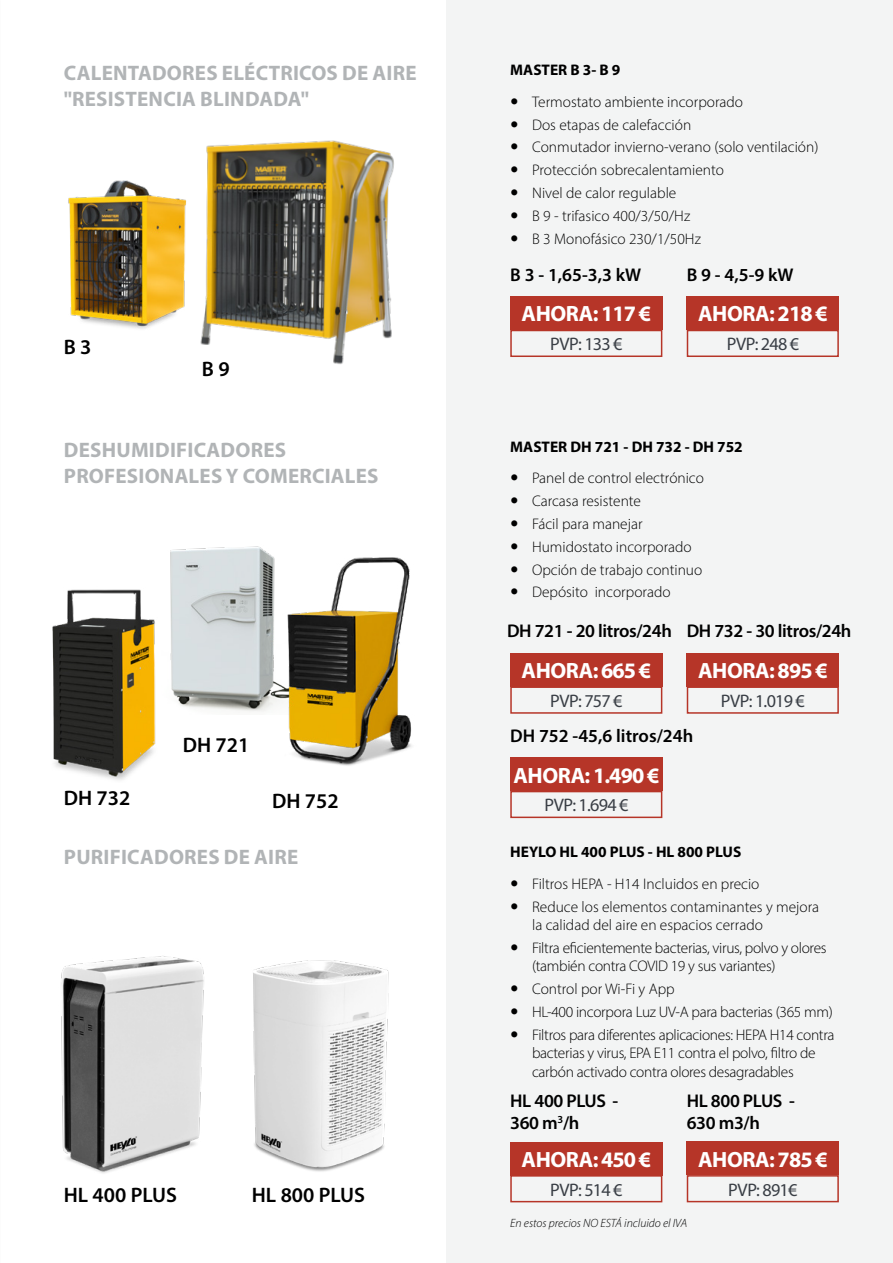
<style>
.page{position:relative;width:893px;height:1263px;background:#fff}
.page>*{position:absolute;margin:0;border:0;box-sizing:border-box;transform-origin:0 0}
.t1{font:700 22.2px "Myriad Pro";letter-spacing:-.02em;color:#fff}
.t2{font:700 21px/25.5px "Myriad Pro";letter-spacing:.01em;color:#b1b4b6}
.t3{font:600 21px "Myriad Pro";color:#000}
.t4{font:600 18.45px/22.2px "Myriad Pro";letter-spacing:-.02em;color:#000}
.t5{font:600 18.45px "Myriad Pro";color:#000}
.t6{font:18.15px "Myriad Pro";letter-spacing:-.03em;color:#393e45}
.t7{font:300 15.3px/22.8px "Myriad Pro";color:#000}
.t8{font:300 15.3px/22.8px "Myriad Pro";letter-spacing:-.02em;color:#000}
.t9{font:700 15.3px "Myriad Pro";color:#000}
.t10{font:italic 300 12px "Myriad Pro";color:#000}
</style>
<div class="page">
<img style="left:170px;top:546px;width:104px;height:165px">
<img style="left:52px;top:580px;width:168px;height:200px">
<div style="left:446px;top:0;width:447px;height:1263px;background:#f3f4f4"></div>
<div style="left:510px;top:330px;width:152px;height:27px;border:2px solid #b63528"></div>
<div style="left:510px;top:296px;width:152px;height:34px;background:#b63528"></div>
<div style="left:510px;top:686px;width:152px;height:28px;border:2px solid #b63528"></div>
<div style="left:510px;top:653px;width:152px;height:33px;background:#b63528"></div>
<div style="left:510px;top:791px;width:152px;height:27px;border:2px solid #b63528"></div>
<div style="left:510px;top:757px;width:152px;height:34px;background:#b63528"></div>
<div style="left:687px;top:330px;width:152px;height:27px;border:2px solid #b63528"></div>
<div style="left:687px;top:296px;width:152px;height:34px;background:#b63528"></div>
<div style="left:687px;top:686px;width:152px;height:28px;border:2px solid #b63528"></div>
<div style="left:687px;top:653px;width:152px;height:33px;background:#b63528"></div>
<div style="left:510px;top:1175px;width:152px;height:27px;border:2px solid #b63528"></div>
<div style="left:510px;top:1142px;width:152px;height:33px;background:#b63528"></div>
<div style="left:687px;top:1175px;width:152px;height:27px;border:2px solid #b63528"></div>
<div style="left:687px;top:1142px;width:152px;height:33px;background:#b63528"></div>
<img style="left:68px;top:180px;width:118px;height:149px">
<img style="left:186px;top:140px;width:208px;height:225px">
<img style="left:247px;top:558px;width:165px;height:208px">
<img style="left:61px;top:956px;width:143px;height:217px">
<img style="left:253px;top:960px;width:136px;height:212px">
<h2 class="t2" style="left:64px;top:60px;width:354px">CALENTADORES ELÉCTRICOS DE AIRE "RESISTENCIA BLINDADA"</h2>
<h2 class="t3" style="left:64px;top:334px;width:29px">B 3</h2>
<h2 class="t3" style="left:202px;top:355px;width:29px">B 9</h2>
<h2 class="t2" style="left:64px;top:437px;width:316px">DESHUMIDIFICADORES<br>PROFESIONALES Y COMERCIALES</h2>
<h2 class="t3" style="left:64px;top:784px;width:68px">DH 732</h2>
<h2 class="t3" style="left:183px;top:732px;width:68px">DH 721</h2>
<h2 class="t3" style="left:272px;top:788px;width:68px">DH 752</h2>
<h2 class="t2" style="left:64px;top:844px;width:236px">PURIFICADORES DE AIRE</h2>
<h2 class="t3" style="left:64px;top:1182px;width:115px">HL 400 PLUS</h2>
<h2 class="t3" style="left:252px;top:1182px;width:115px">HL 800 PLUS</h2>
<p class="t9" style="left:510px;top:60px;width:112px">MASTER B 3- B 9</p>
<p class="t7" style="left:532px;top:90px;width:288px">Termostato ambiente incorporado<br>Dos etapas de calefacción<br>Conmutador invierno-verano (solo ventilación)<br>Protección sobrecalentamiento<br>Nivel de calor regulable<br>B 9 - trifasico 400/3/50/Hz<br>B 3 Monofásico 230/1/50Hz</p>
<p class="t4" style="left:510px;top:263px;width:132px">B 3 - 1,65-3,3 kW</p>
<p class="t4" style="left:687px;top:263px;width:108px">B 9 - 4,5-9 kW</p>
<h1 class="t1" style="left:522px;top:299px;width:131px">AHORA: 117 €</h1>
<h1 class="t1" style="left:698px;top:299px;width:131px">AHORA: 218 €</h1>
<p class="t6" style="left:550px;top:333px;width:74px">PVP: 133 €</p>
<p class="t6" style="left:727px;top:333px;width:74px">PVP: 248 €</p>
<p class="t9" style="left:510px;top:437px;width:234px">MASTER DH 721 - DH 732 - DH 752</p>
<p class="t7" style="left:532px;top:467px;width:173px">Panel de control electrónico<br>Carcasa resistente<br>Fácil para manejar<br>Humidostato incorporado<br>Opción de trabajo continuo<br>Depósito incorporado</p>
<p class="t4" style="left:507px;top:620px;width:166px">DH 721 - 20 litros/24h</p>
<p class="t4" style="left:687px;top:620px;width:166px">DH 732 - 30 litros/24h</p>
<h1 class="t1" style="left:522px;top:656px;width:131px">AHORA: 665 €</h1>
<h1 class="t1" style="left:698px;top:656px;width:131px">AHORA: 895 €</h1>
<p class="t6" style="left:550px;top:690px;width:74px">PVP: 757 €</p>
<p class="t6" style="left:721px;top:690px;width:85px">PVP: 1.019 €</p>
<p class="t5" style="left:510px;top:724px;width:184px">DH 752 -45,6 litros/24h</p>
<h1 class="t1" style="left:513px;top:760px;width:147px">AHORA: 1.490 €</h1>
<p class="t6" style="left:544px;top:794px;width:85px">PVP: 1.694 €</p>
<p class="t9" style="left:510px;top:842px;width:233px">HEYLO HL 400 PLUS - HL 800 PLUS</p>
<p class="t7" style="left:532px;top:872px;width:289px">Filtros HEPA - H14 Incluidos en precio<br>Reduce los elementos contaminantes y mejora</p>
<p class="t8" style="left:532px;top:913px;width:296px">la calidad del aire en espacios cerrado<br>Filtra eficientemente bacterias, virus, polvo y olores</p>
<p class="t8" style="left:532px;top:954px;width:304px">(también contra COVID 19 y sus variantes)<br>Control por Wi-Fi y App<br>HL-400 incorpora Luz UV-A para bacterias (365 mm)<br>Filtros para diferentes aplicaciones: HEPA H14 contra</p>
<p class="t8" style="left:532px;top:1044px;width:285px;line-height:18.5px">bacterias y virus, EPA E11 contra el polvo, filtro de carbón activado contra olores desagradables</p>
<p class="t4" style="left:510px;top:1089px;width:110px">HL 400 PLUS -<br>360 m<sup>3</sup>/h</p>
<p class="t4" style="left:687px;top:1089px;width:110px">HL 800 PLUS -<br>630 m3/h</p>
<h1 class="t1" style="left:522px;top:1145px;width:131px">AHORA: 450 €</h1>
<h1 class="t1" style="left:698px;top:1145px;width:131px">AHORA: 785 €</h1>
<p class="t6" style="left:550px;top:1178px;width:74px">PVP: 514 €</p>
<p class="t6" style="left:728px;top:1178px;width:71px">PVP: 891€</p>
<p class="t10" style="left:510px;top:1216px;width:178px">En estos precios NO ESTÁ incluido el IVA</p>
</div>
